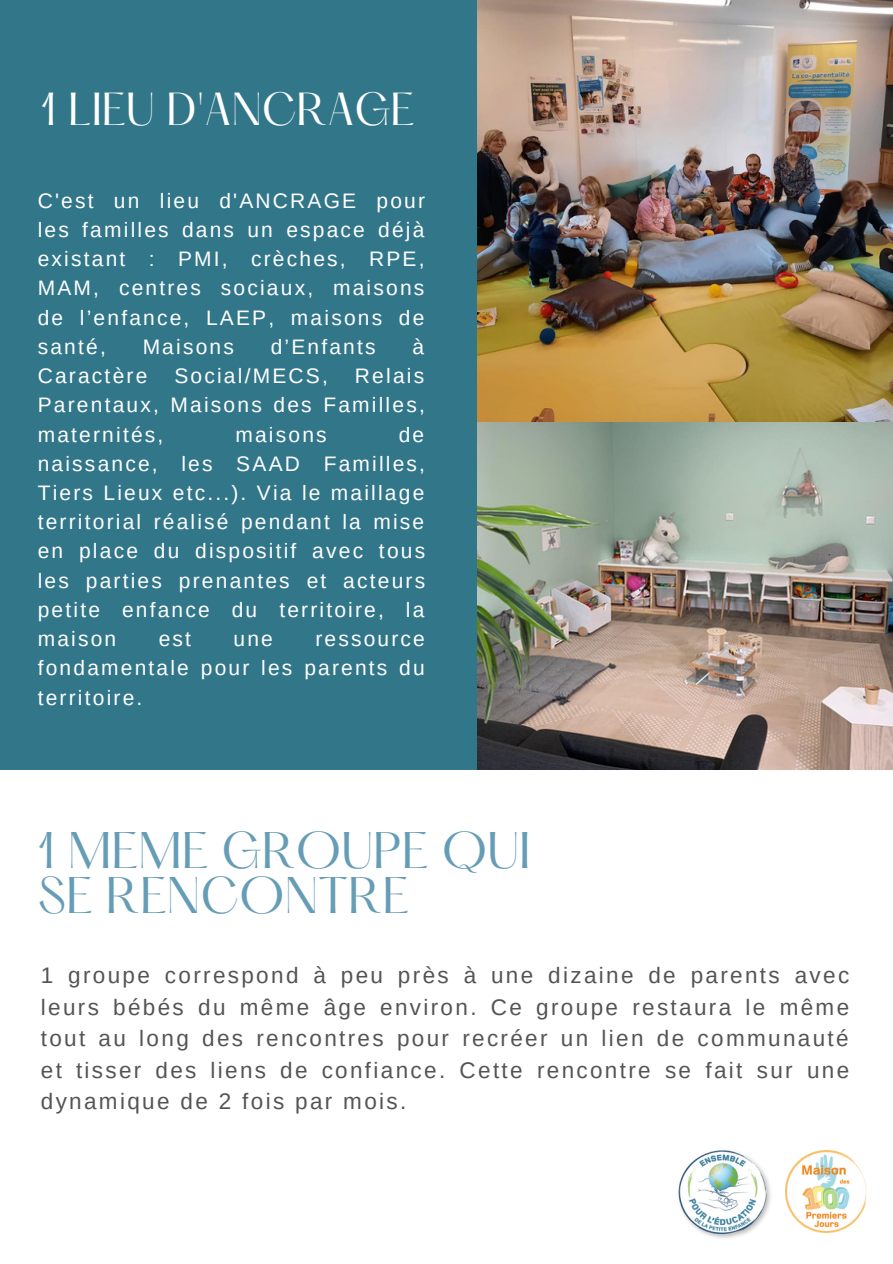
<style>
.page{position:relative;width:893px;height:1264px;background:#fff}
.page>*{position:absolute;margin:0;border:0;box-sizing:border-box;transform-origin:0 0}
.t1{font:45px/45px "Hatton";color:#669db6}
.t2{font:40.5px "Hatton";color:#fff}
.t3{font:22.5px/31.5px "Arimo";letter-spacing:.105em;color:#545454;text-align:justify}
.t4{font:21px/29.2px "Arimo";letter-spacing:.105em;color:#fff;text-align:justify}
</style>
<div class="page">
<div style="left:0;top:0;width:495px;height:769px;background:#32768a"></div>
<img style="left:477px;top:421px;width:415px;height:348px">
<img style="left:477px;top:0;width:415px;height:421px">
<img style="left:678px;top:1150px;width:93px;height:88px">
<img style="left:785px;top:1150px;width:81px;height:82px">
<h2 class="t2" style="left:41px;top:90px;width:375px">1 LIEU D'ANCRAGE</h2>
<p class="t4" style="left:38px;top:186px;width:389px">C'est un lieu d'ANCRAGE pour les familles dans un espace déjà existant : PMI, crèches, RPE, MAM, centres sociaux, maisons de l’enfance, LAEP, maisons de santé,</p>
<p class="t4" style="left:143px;top:332px;width:93px">Maisons</p>
<p class="t4" style="left:271px;top:332px;width:106px">d’Enfants</p>
<p class="t4" style="left:412px;top:332px;width:13px">à</p>
<p class="t4" style="left:38px;top:361px;width:111px">Caractère</p>
<p class="t4" style="left:174px;top:361px;width:155px">Social/MECS,</p>
<p class="t4" style="left:38px;top:361px;width:388px;text-indent:317px">Relais Parentaux, Maisons des Familles, maternités,</p>
<p class="t4" style="left:38px;top:419px;width:389px;text-indent:361px">de naissance, les SAAD Familles, Tiers Lieux etc...). Via le maillage territorial réalisé pendant la mise en place du dispositif avec tous les parties prenantes et acteurs petite enfance du territoire, la maison</p>
<p class="t4" style="left:235px;top:419px;width:93px">maisons</p>
<p class="t4" style="left:159px;top:624px;width:34px">est</p>
<p class="t4" style="left:233px;top:624px;width:41px">une</p>
<p class="t4" style="left:38px;top:624px;width:388px;text-indent:277px">ressource fondamentale pour les parents du territoire.</p>
<h1 class="t1" style="left:38px;top:832px;width:494px">1 MEME GROUPE QUI<br>SE RENCONTRE</h1>
<p class="t3" style="left:41px;top:959px;width:809px">1 groupe correspond à peu près à une dizaine de parents avec leurs bébés du même âge environ. Ce groupe restaura le même tout au long des rencontres pour recréer un lien de communauté et tisser des liens de confiance. Cette rencontre se fait sur une dynamique de 2 fois par mois.</p>
</div>
